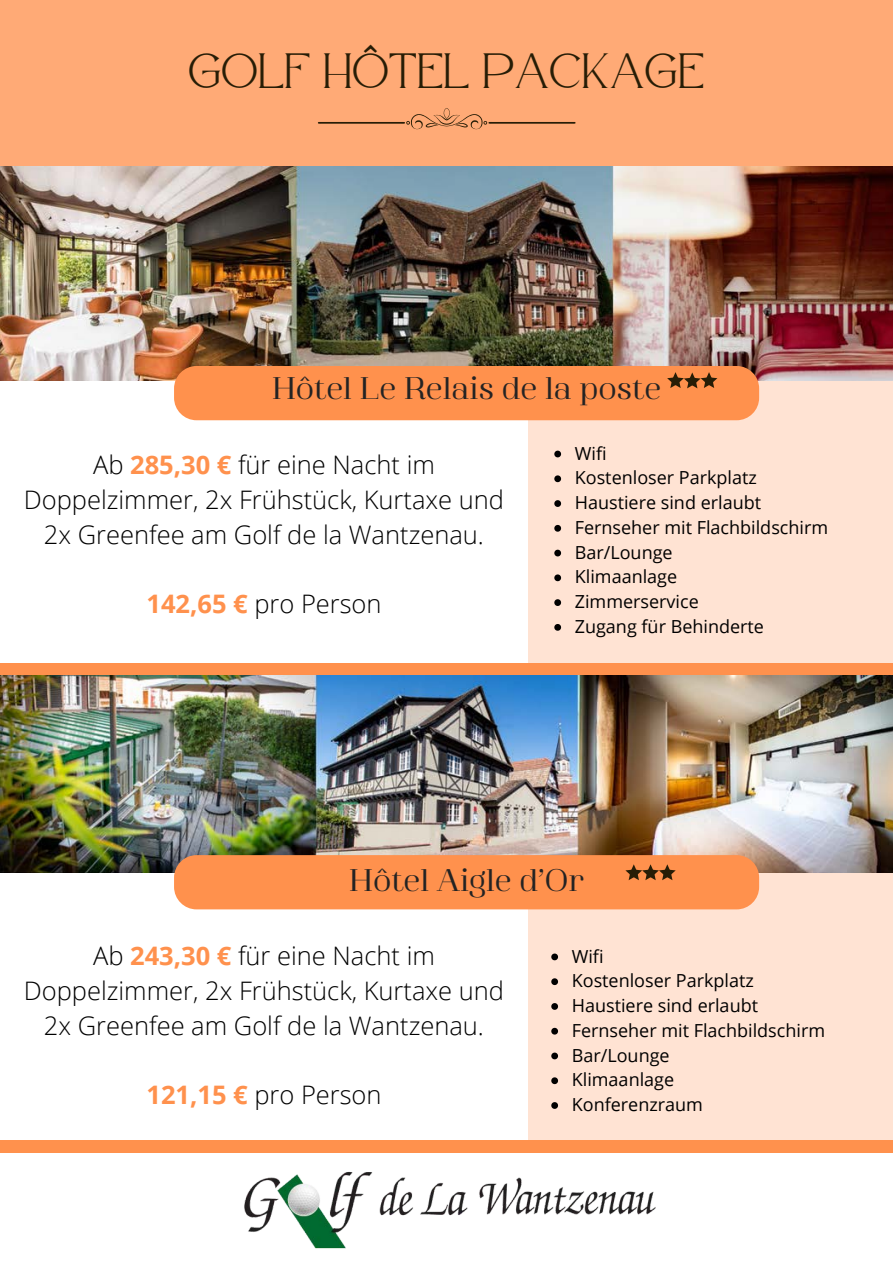
<style>
.page{position:relative;width:893px;height:1264px;background:#fff}
.page>*{position:absolute;margin:0;border:0;box-sizing:border-box;transform-origin:0 0}
.t1{font:49.5px "Atteron";color:#271d06}
.t2{font:40.2px "Athachantr";color:#242323}
.t3{font:31.2px "Athachantr";color:#242323}
.t4{font:300 25.5px/34.8px "Open Sans";color:#000;text-align:center}
.t5{font:18px "Open Sans";color:#000}
.s1{font-weight:700;color:#ff914d}
</style>
<div class="page">
<div style="left:0;top:0;width:892px;height:168px;background:#ffaa76"></div>
<div style="left:0;top:663px;width:892px;height:39px;background:#ff914d"></div>
<div style="left:528px;top:354px;width:364px;height:308px;background:#ffe3d3"></div>
<img style="left:0;top:166px;width:892px;height:214px">
<div style="left:174px;top:366px;width:585px;height:54px;background:#ff914d;border-radius:22px"></div>
<img style="left:0;top:675px;width:892px;height:197px">
<div style="left:528px;top:873px;width:364px;height:267px;background:#ffe3d3"></div>
<div style="left:174px;top:855px;width:585px;height:54px;background:#ff914d;border-radius:22px"></div>
<svg style="left:667px;top:372px;width:50px;height:16px"></svg>
<svg style="left:625px;top:864px;width:50px;height:16px"></svg>
<img style="left:244px;top:1171px;width:412px;height:78px">
<svg style="left:554px;top:450px;width:7px;height:7px"></svg>
<svg style="left:554px;top:475px;width:7px;height:7px"></svg>
<svg style="left:554px;top:500px;width:7px;height:7px"></svg>
<svg style="left:554px;top:525px;width:7px;height:6px"></svg>
<svg style="left:554px;top:549px;width:7px;height:7px"></svg>
<svg style="left:554px;top:574px;width:7px;height:7px"></svg>
<svg style="left:554px;top:599px;width:7px;height:7px"></svg>
<svg style="left:554px;top:624px;width:7px;height:6px"></svg>
<svg style="left:551px;top:953px;width:7px;height:7px"></svg>
<svg style="left:551px;top:978px;width:7px;height:7px"></svg>
<svg style="left:551px;top:1003px;width:7px;height:6px"></svg>
<svg style="left:551px;top:1027px;width:7px;height:7px"></svg>
<svg style="left:551px;top:1052px;width:7px;height:7px"></svg>
<svg style="left:551px;top:1077px;width:7px;height:7px"></svg>
<svg style="left:551px;top:1102px;width:7px;height:6px"></svg>
<div style="left:0;top:1140px;width:892px;height:12px;background:#ff914d"></div>
<svg style="left:318px;top:108px;width:257px;height:21px"></svg>
<p class="t1" style="left:188px;top:42px;width:517px">GOLF HÔTEL PACKAGE</p>
<p class="t3" style="left:272px;top:374px;width:390px">Hôtel Le Relais de la poste</p>
<h1 class="t2" style="left:294px;top:380px;width:306px">Hôtel Le Moulin</h1>
<p class="t4" style="left:24px;top:446px;width:481px">Ab <span class="s1">285,30 €</span> für eine Nacht im<br>Doppelzimmer, 2x Frühstück, Kurtaxe und<br>2x Greenfee am Golf de la Wantzenau.</p>
<p class="t4" style="left:146px;top:586px;width:236px"><span class="s1">142,65 €</span> pro Person</p>
<p class="t5" style="left:574px;top:440px;width:33px">Wifi</p>
<p class="t5" style="left:574px;top:465px;width:184px">Kostenloser Parkplatz</p>
<p class="t5" style="left:574px;top:490px;width:188px">Haustiere sind erlaubt</p>
<p class="t5" style="left:574px;top:514px;width:255px">Fernseher mit Flachbildschirm</p>
<h3 class="t5" style="left:574px;top:539px;width:99px">Bar/Lounge</h3>
<p class="t5" style="left:574px;top:564px;width:104px">Klimaanlage</p>
<p class="t5" style="left:574px;top:589px;width:125px">Zimmerservice</p>
<p class="t5" style="left:574px;top:613px;width:191px">Zugang für Behinderte</p>
<p class="t3" style="left:349px;top:866px;width:236px">Hôtel Aigle d’Or</p>
<p class="t4" style="left:24px;top:937px;width:481px">Ab <span class="s1">243,30 €</span> für eine Nacht im<br>Doppelzimmer, 2x Frühstück, Kurtaxe und<br>2x Greenfee am Golf de la Wantzenau.</p>
<p class="t4" style="left:146px;top:1077px;width:236px"><span class="s1">121,15 €</span> pro Person</p>
<h2 class="t5" style="left:571px;top:943px;width:33px">Wifi</h2>
<h4 class="t5" style="left:571px;top:968px;width:184px">Kostenloser Parkplatz</h4>
<h4 class="t5" style="left:571px;top:992px;width:188px">Haustiere sind erlaubt</h4>
<p class="t5" style="left:571px;top:1017px;width:255px">Fernseher mit Flachbildschirm</p>
<h3 class="t5" style="left:571px;top:1042px;width:99px">Bar/Lounge</h3>
<p class="t5" style="left:571px;top:1067px;width:104px">Klimaanlage</p>
<p class="t5" style="left:571px;top:1091px;width:133px">Konferenzraum</p>
</div>
